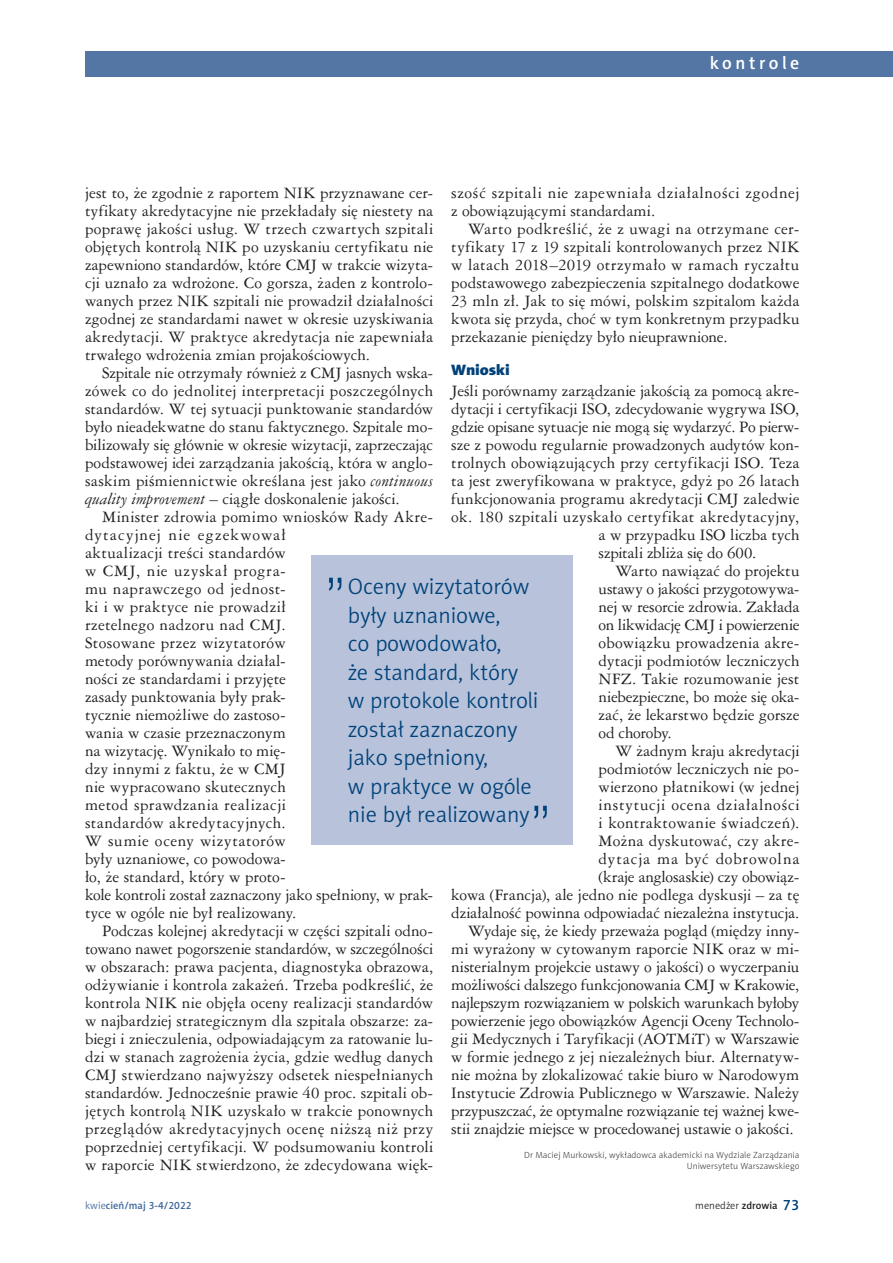
<style>
.page{position:relative;width:893px;height:1263px;background:#fff}
.page>*{position:absolute;margin:0;border:0;box-sizing:border-box;transform-origin:0 0}
.Wybicie{font:52.5px "Swis 721 Lt PL";color:#004279}
.Wybicie-2{font:22.5px/28.5px "Naomi Sans EFN Light";color:#004279}
.Belka_prawa{font:18px "Naomi Sans EFN Medium";letter-spacing:.2em;color:#fff}
.tekst{font:15px/18px "Ameri Garmnd PL";letter-spacing:.01em;color:#231f20;text-align:justify}
.tekst_bez_wciecia{font:15px "Ameri Garmnd PL";letter-spacing:.005em;color:#231f20}
.tekst-2{font:15px/18px "Ameri Garmnd PL";letter-spacing:.03em;color:#231f20}
.tekst_bez_wciecia-2{font:15px "Ameri Garmnd PL";letter-spacing:-.02em;color:#231f20}
.tekst_bez_wciecia-3{font:15px "Ameri Garmnd PL";letter-spacing:.03em;color:#231f20}
.tekst_bez_wciecia-4{font:15px "Ameri Garmnd PL";letter-spacing:-.015em;color:#231f20}
.srodtytul_1{font:15px "Naomi Sans EFN Black";letter-spacing:-.01em;color:#004279;scale:1.1 1}
.t1{font:10.5px "Naomi Sans EFN Medium";color:#3d6799}
.t2{font:10.5px "Naomi Sans EFN Light";color:#231f20}
.autor_gora_1{font:9px/10.5px "Naomi Sans EFN Thin";letter-spacing:.01em;color:#231f20;text-align:right}
.s1{font-style:italic}
.s2{font-family:"Naomi Sans EFN Light"}
.s3{font-family:"Naomi Sans EFN Medium"}
.s4{font-family:"Naomi Sans EFN Medium";font-size:15px;color:#004279}
</style>
<div class="page">
<div style="left:85px;top:51px;width:808px;height:26px;background:#5476a5"></div>
<div style="left:311px;top:555px;width:262px;height:290px;background:#b8c3db"></div>
<p class="Belka_prawa" style="left:710px;top:52px;width:91px">kontrole</p>
<p class="tekst-2" style="left:451px;top:183px;width:350px">szość szpitali nie zapewniała działalności zgodnej z obowiązującymi standardami.</p>
<p class="tekst" style="left:451px;top:219px;width:350px;text-indent:17px">Warto podkreślić, że z uwagi na otrzymane cer&shy;tyfikaty 17 z 19 szpitali kontrolowanych przez NIK w latach 2018–2019 otrzymało w ramach ryczałtu podstawowego zabezpieczenia szpitalnego dodatkowe 23 mln zł. Jak to się mówi, polskim szpitalom każda kwota się przyda, choć w tym konkretnym przypadku przekazanie pieniędzy było nieuprawnione.</p>
<p class="srodtytul_1" style="left:451px;top:360px;width:55px">Wnioski</p>
<p class="tekst_bez_wciecia" style="left:451px;top:381px;width:350px">Jeśli porównamy zarządzanie jakością za pomocą akre-</p>
<p class="tekst_bez_wciecia" style="left:451px;top:399px;width:350px">dytacji i certyfikacji ISO, zdecydowanie wygrywa ISO,</p>
<p class="tekst_bez_wciecia-2" style="left:451px;top:417px;width:350px">gdzie opisane sytuacje nie mogą się wydarzyć. Po pierw-</p>
<p class="tekst_bez_wciecia" style="left:451px;top:435px;width:350px">sze z powodu regularnie prowadzonych audytów kon-</p>
<p class="tekst_bez_wciecia" style="left:451px;top:453px;width:350px">trolnych obowiązujących przy certyfikacji ISO. Teza</p>
<p class="tekst_bez_wciecia" style="left:451px;top:471px;width:350px">ta jest zweryfikowana w praktyce, gdyż po 26 latach</p>
<p class="tekst_bez_wciecia" style="left:451px;top:489px;width:350px">funkcjonowania programu akredytacji CMJ zaledwie</p>
<p class="tekst_bez_wciecia-3" style="left:451px;top:507px;width:350px">ok. 180 szpitali uzyskało certyfikat akredytacyjny,</p>
<p class="tekst_bez_wciecia" style="left:599px;top:525px;width:202px">a w przypadku ISO liczba tych</p>
<p class="tekst_bez_wciecia-4" style="left:599px;top:543px;width:159px">szpitali zbliża się do 600.</p>
<p class="tekst" style="left:599px;top:561px;width:202px;text-indent:17px">Warto nawiązać do projektu ustawy o jakości przygotowywa&shy;nej w resorcie zdrowia. Zakłada on likwidację CMJ i powierzenie obowiązku prowadzenia akre&shy;dytacji podmiotów leczniczych NFZ. Takie rozumowanie jest niebezpieczne, bo może się oka&shy;zać, że lekarstwo będzie gorsze od choroby.</p>
<p class="tekst" style="left:451px;top:741px;width:350px;text-align:right">W żadnym kraju akredytacji<br>podmiotów leczniczych nie po-<br>wierzono płatnikowi (w jednej<br>instytucji ocena działalności<br>i kontraktowanie świadczeń).<br>Można dyskutować, czy akre-<br>dytacja ma być dobrowolna<br>(kraje anglosaskie) czy obowiąz-<br>kowa (Francja), ale jedno nie podlega dyskusji – za tę działalność powinna odpowiadać niezależna instytucja.</p>
<p class="tekst" style="left:451px;top:921px;width:350px;text-indent:17px">Wydaje się, że kiedy przeważa pogląd (między inny&shy;mi wyrażony w cytowanym raporcie NIK oraz w mi&shy;nisterialnym projekcie ustawy o jakości) o wyczerpaniu możliwości dalszego funkcjonowania CMJ w Krakowie, najlepszym rozwiązaniem w polskich warunkach byłoby powierzenie jego obowiązków Agencji Oceny Technolo&shy;gii Medycznych i Taryfikacji (AOTMiT) w Warszawie w formie jednego z jej niezależnych biur. Alternatyw&shy;nie można by zlokalizować takie biuro w Narodowym Instytucie Zdrowia Publicznego w Warszawie. Należy przypuszczać, że optymalne rozwiązanie tej ważnej kwe&shy;stii znajdzie miejsce w procedowanej ustawie o jakości.</p>
<p class="autor_gora_1" style="left:524px;top:1150px;width:277px">Dr Maciej Murkowski, wykładowca akademicki na Wydziale Zarządzania<br>Uniwersytetu Warszawskiego</p>
<p class="tekst" style="left:85px;top:183px;width:350px">jest to, że zgodnie z raportem NIK przyznawane cer&shy;tyfikaty akredytacyjne nie przekładały się niestety na poprawę jakości usług. W trzech czwartych szpitali objętych kontrolą NIK po uzyskaniu certyfikatu nie zapewniono standardów, które CMJ w trakcie wizyta&shy;cji uznało za wdrożone. Co gorsza, żaden z kontrolo&shy;wanych przez NIK szpitali nie prowadził działalności zgodnej ze standardami nawet w okresie uzyskiwania akredytacji. W praktyce akredytacja nie zapewniała trwałego wdrożenia zmian projakościowych.</p>
<p class="tekst" style="left:85px;top:363px;width:350px;text-indent:17px">Szpitale nie otrzymały również z CMJ jasnych wska&shy;zówek co do jednolitej interpretacji poszczególnych standardów. W tej sytuacji punktowanie standardów było nieadekwatne do stanu faktycznego. Szpitale mo&shy;bilizowały się głównie w okresie wizytacji, zaprzeczając podstawowej idei zarządzania jakością, która w anglo&shy;saskim piśmiennictwie określana jest jako <span class="s1">continuous quality improvement</span> – ciągłe doskonalenie jakości.</p>
<p class="tekst" style="left:85px;top:507px;width:350px;text-align:left;text-indent:17px">Minister zdrowia pomimo wniosków Rady Akre&shy;dytacyjnej nie egzekwował<br>aktualizacji treści standardów<br>w CMJ, nie uzyskał progra-<br>mu naprawczego od jednost-<br>ki i w praktyce nie prowadził<br>rzetelnego nadzoru nad CMJ.<br>Stosowane przez wizytatorów<br>metody porównywania działal-<br>ności ze standardami i przyjęte<br>zasady punktowania były prak-<br>tycznie niemożliwe do zastoso-<br>wania w czasie przeznaczonym<br>na wizytację. Wynikało to mię-<br>dzy innymi z faktu, że w CMJ<br>nie wypracowano skutecznych<br>metod sprawdzania realizacji<br>standardów akredytacyjnych.<br>W sumie oceny wizytatorów<br>były uznaniowe, co powodowa-<br>ło, że standard, który w proto-<br>kole kontroli został zaznaczony jako spełniony, w prak&shy;tyce w ogóle nie był realizowany.</p>
<p class="tekst" style="left:85px;top:921px;width:350px;text-indent:17px">Podczas kolejnej akredytacji w części szpitali odno&shy;towano nawet pogorszenie standardów, w szczególności w obszarach: prawa pacjenta, diagnostyka obrazowa, odżywianie i kontrola zakażeń. Trzeba podkreślić, że kontrola NIK nie objęła oceny realizacji standardów w najbardziej strategicznym dla szpitala obszarze: za&shy;biegi i znieczulenia, odpowiadającym za ratowanie lu&shy;dzi w stanach zagrożenia życia, gdzie według danych CMJ stwierdzano najwyższy odsetek niespełnianych standardów. Jednocześnie prawie 40 proc. szpitali ob&shy;jętych kontrolą NIK uzyskało w trakcie ponownych przeglądów akredytacyjnych ocenę niższą niż przy poprzedniej certyfikacji. W podsumowaniu kontroli w raporcie NIK stwierdzono, że zdecydowana więk-</p>
<p class="Wybicie" style="left:324px;top:564px;width:24px">”</p>
<p class="Wybicie-2" style="left:348px;top:572px;width:192px">Oceny wizytatorów były uznaniowe,<br>co powodowało,<br>że standard, który w protokole kontroli został zaznaczony jako spełniony,<br>w praktyce w ogóle nie był realizowany</p>
<p class="Wybicie" style="left:529px;top:792px;width:24px">”</p>
<p class="t1" style="left:85px;top:1199px;width:108px"><span class="s2">kwie</span>cień/maj 3-4/2022</p>
<p class="t2" style="left:695px;top:1199px;width:106px">menedżer <span class="s3">zdrowia</span> <span class="s4">73</span></p>
</div>
